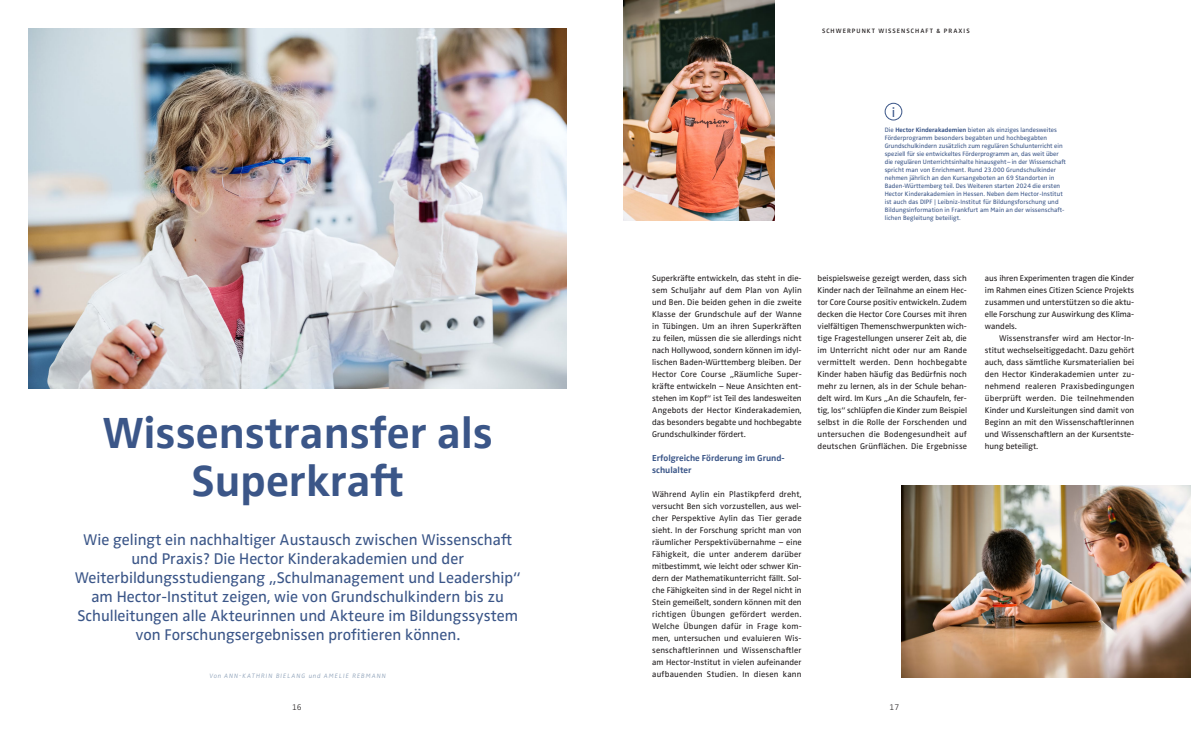
<style>
.page{position:relative;width:1191px;height:738px;background:#fff}
.page>*{position:absolute;margin:0;border:0;box-sizing:border-box;transform-origin:0 0}
.t1{font:700 45px/47.5px "Zwo OT";color:#3b5688;text-align:center}
.t2{font:16px/19px "Zwo OT";color:#3b5688;text-align:center}
.t3{font:14px "Zwo OT";color:#3b5688}
.t4{font:700 9px/12px "Zwo OT";color:#3b5688}
.t5{font:8.5px/12px "Zwo OT";color:#231f20;text-align:justify}
.t6{font:300 8.5px "Zwo OT";color:#231f20}
.t7{font:6.5px/8px "Zwo OT";letter-spacing:.01em;color:#3b5688}
.t8{font:italic 300 6.5px "Zwo OT";letter-spacing:.16em;color:#859ab3}
.t9{font:600 6.5px "Zwo OT";letter-spacing:.16em;color:#231f20}
.s1{font-weight:700}
</style>
<div class="page">
<img style="left:28px;top:29px;width:539px;height:359px">
<div style="left:885px;top:103px;width:17px;height:17px;border:1px solid #3b5688;border-radius:50%"></div>
<img style="left:901px;top:485px;width:290px;height:192px">
<img style="left:624px;top:0;width:150px;height:220px">
<p class="t9" style="left:822px;top:27px;width:149px">SCHWERPUNKT WISSENSCHAFT &amp; PRAXIS</p>
<h3 class="t3" style="left:891px;top:104px;width:5px">i</h3>
<h1 class="t1" style="left:102px;top:410px;width:392px">Wissenstransfer als<br>Superkraft</h1>
<p class="t2" style="left:75px;top:529px;width:447px">Wie gelingt ein nachhaltiger Austausch zwischen Wissenschaft und Praxis? Die Hector Kinderakademien und der Weiterbildungsstudiengang „Schulmanagement und Leadership“ am Hector-Institut zeigen, wie von Grundschulkindern bis zu Schulleitungen alle Akteurinnen und Akteure im Bildungssystem von Forschungsergebnissen profitieren können.</p>
<p class="t8" style="left:210px;top:671px;width:178px">Von ANN-KATHRIN BIELANG und AMELIE REBMANN</p>
<p class="t7" style="left:884px;top:126px;width:183px">Die <span class="s1">Hector Kinderakademien</span> bieten als einziges landesweites Förderprogramm besonders begabten und hochbegabten Grundschulkindern zusätzlich zum regulären Schulunterricht ein speziell für sie entwickeltes Förderprogramm an, das weit über die regulären Unterrichtsinhalte hinausgeht–in der Wissenschaft spricht man von Enrichment. Rund 23.000 Grundschulkinder nehmen jährlich an den Kursangeboten an 69 Standorten in Baden-Württemberg teil. Des Weiteren starten 2024 die ersten Hector Kinderakademien in Hessen. Neben dem Hector-Institut ist auch das DIPF | Leibniz-Institut für Bildungsforschung und Bildungsinformation in Frankfurt am Main an der wissenschaft&shy;lichen Begleitung beteiligt.</p>
<p class="t5" style="left:652px;top:272px;width:151px">Superkräfte entwickeln, das steht in die&shy;sem Schuljahr auf dem Plan von Aylin und Ben. Die beiden gehen in die zweite Klasse der Grundschule auf der Wanne in Tübingen. Um an ihren Superkräften zu feilen, müssen die sie allerdings nicht nach Hollywood, sondern können im idyl&shy;lischen Baden-Württemberg bleiben. Der Hector Core Course „Räumliche Super&shy;kräfte entwickeln – Neue Ansichten ent&shy;stehen im Kopf“ ist Teil des landesweiten Angebots der Hector Kinderakademien, das besonders begabte und hochbegabte Grundschulkinder fördert.</p>
<p class="t4" style="left:652px;top:452px;width:134px">Erfolgreiche Förderung im Grund&shy;schulalter</p>
<p class="t5" style="left:652px;top:488px;width:151px">Während Aylin ein Plastikpferd dreht, versucht Ben sich vorzustellen, aus wel&shy;cher Perspektive Aylin das Tier gerade sieht. In der Forschung spricht man von räumlicher Perspektivübernahme – eine Fähigkeit, die unter anderem darüber mitbestimmt, wie leicht oder schwer Kin&shy;dern der Mathematikunterricht fällt. Sol&shy;che Fähigkeiten sind in der Regel nicht in Stein gemeißelt, sondern können mit den richtigen Übungen gefördert werden.<br>Welche Übungen dafür in Frage kom&shy;men, untersuchen und evaluieren Wis&shy;senschaftlerinnen und Wissenschaftler am Hector-Institut in vielen aufeinander aufbauenden Studien. In diesen kann</p>
<p class="t5" style="left:817px;top:272px;width:151px">beispielsweise gezeigt werden, dass sich Kinder nach der Teilnahme an einem Hec&shy;tor Core Course positiv entwickeln. Zudem decken die Hector Core Courses mit ihren vielfältigen Themenschwerpunkten wich&shy;tige Fragestellungen unserer Zeit ab, die im Unterricht nicht oder nur am Rande vermittelt werden. Denn hochbegabte Kinder haben häufig das Bedürfnis noch mehr zu lernen, als in der Schule behan&shy;delt wird. Im Kurs „An die Schaufeln, fer&shy;tig, los“ schlüpfen die Kinder zum Beispiel selbst in die Rolle der Forschenden und untersuchen die Bodengesundheit auf deutschen Grünflächen. Die Ergebnisse</p>
<p class="t5" style="left:985px;top:272px;width:151px">aus ihren Experimenten tragen die Kinder im Rahmen eines Citizen Science Projekts zusammen und unterstützen so die aktu&shy;elle Forschung zur Auswirkung des Klima&shy;wandels.</p>
<p class="t5" style="left:985px;top:332px;width:151px;text-indent:14px">Wissenstransfer wird am Hector-In&shy;stitut wechselseitiggedacht. Dazu gehört auch, dass sämtliche Kursmaterialien bei den Hector Kinderakademien unter zu&shy;nehmend realeren Praxisbedingungen überprüft werden. Die teilnehmenden Kinder und Kursleitungen sind damit von Beginn an mit den Wissenschaftlerinnen und Wissenschaftlern an der Kursentste&shy;hung beteiligt.</p>
<p class="t6" style="left:292px;top:701px;width:11px">16</p>
<p class="t6" style="left:889px;top:701px;width:11px">17</p>
</div>
